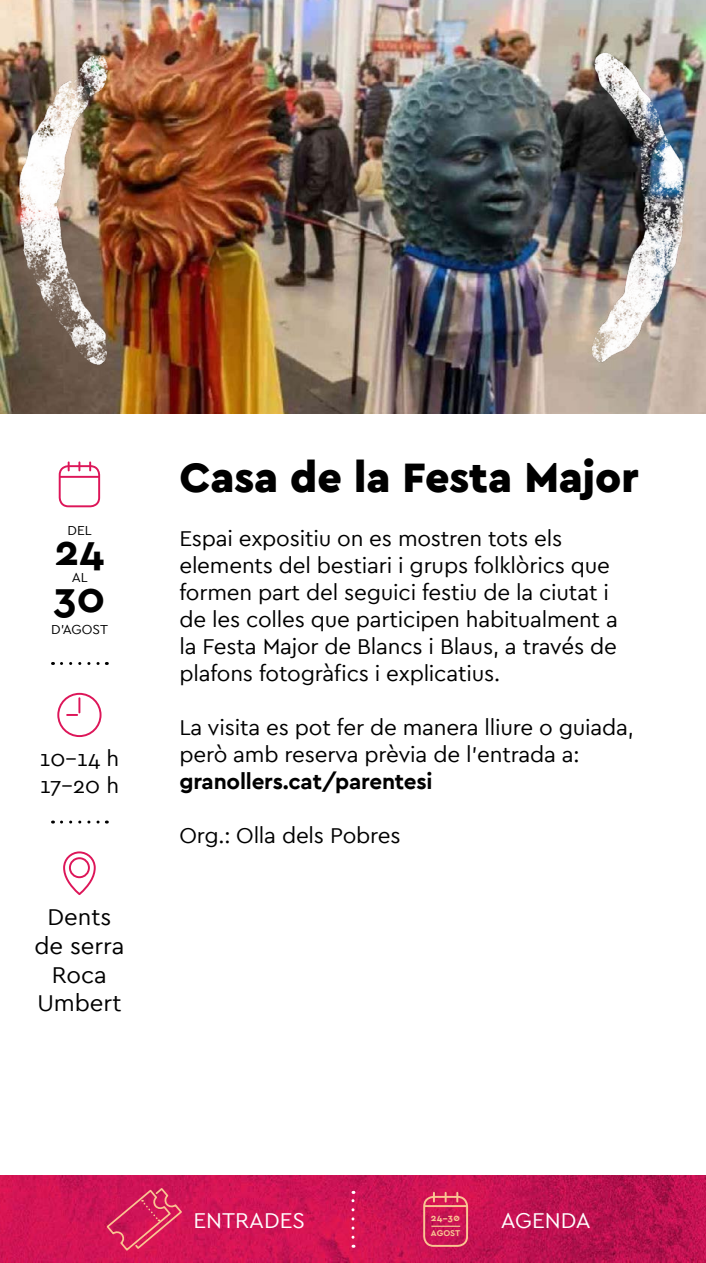
<style>
.page{position:relative;width:706px;height:1263px;background:#fff}
.page>*{position:absolute;margin:0;border:0;box-sizing:border-box;transform-origin:0 0}
.t1{font:900 43.2px "Cera PRO";color:#000}
.t2{font:700 42.9px "Cera PRO";color:#000}
.t3{font:24px/28.8px "Cera PRO";color:#000;text-align:center}
.t4{font:22.5px/27px "Cera PRO";letter-spacing:-.01em;color:#000}
.t5{font:700 22.5px "Cera PRO";letter-spacing:-.01em;color:#000}
.t6{font:22.5px "Cera PRO";color:#fff}
.t7{font:13.65px "Cera PRO";color:#000}
.t8{font:700 9.75px "Cera PRO";color:#fac491}
.t9{font:700 8.85px "Cera PRO";color:#fac491}
</style>
<div class="page">
<img style="left:0;top:1176px;width:706px;height:87px">
<svg style="left:105px;top:1186px;width:79px;height:66px;background:#d5255b"></svg>
<div style="left:423px;top:1196px;width:45px;height:51px;border:2px solid #fac491;border-radius:10px"></div>
<svg style="left:433px;top:1193px;width:2px;height:8px"></svg>
<svg style="left:445px;top:1193px;width:2px;height:8px"></svg>
<svg style="left:456px;top:1193px;width:2px;height:8px"></svg>
<hr style="left:425px;top:1205px;width:41px;height:2px;background:#fac491">
<hr style="left:431px;top:1225px;width:29px;height:2px;background:#fac491">
<svg style="left:351px;top:1191px;width:3px;height:46px"></svg>
<img style="left:0;top:0;width:706px;height:414px">
<svg style="left:61px;top:662px;width:46px;height:3px"></svg>
<svg style="left:61px;top:820px;width:46px;height:3px"></svg>
<div style="left:59px;top:465px;width:41px;height:42px;border:2px solid #dd1659;border-radius:9px"></div>
<svg style="left:68px;top:462px;width:2px;height:8px"></svg>
<svg style="left:78px;top:462px;width:2px;height:8px"></svg>
<svg style="left:89px;top:462px;width:2px;height:8px"></svg>
<hr style="left:60px;top:476px;width:39px;height:2px;background:#dd1659">
<div style="left:57px;top:693px;width:45px;height:44px;border:2px solid #dd1659;border-radius:50%"></div>
<svg style="left:67px;top:698px;width:13px;height:18px"></svg>
<div style="left:63px;top:851px;width:33px;height:44px;border:2px solid #dd1659;border-radius:15px"></div>
<div style="left:69px;top:857px;width:21px;height:21px;border:2px solid #dd1659;border-radius:50%"></div>
<img style="left:539px;top:31px;width:155px;height:352px">
<img style="left:15px;top:31px;width:129px;height:352px">
<p class="t7" style="left:68px;top:521px;width:26px">DEL</p>
<h2 class="t2" style="left:55px;top:522px;width:51px">24</h2>
<p class="t7" style="left:72px;top:568px;width:18px">AL</p>
<h2 class="t2" style="left:54px;top:569px;width:53px">30</h2>
<p class="t7" style="left:51px;top:620px;width:58px">D’AGOST</p>
<p class="t4" style="left:40px;top:744px;width:81px">10-14 h<br>17-20 h</p>
<p class="t3" style="left:34px;top:901px;width:91px">Dents de serra<br>Roca<br>Umbert</p>
<h1 class="t1" style="left:179px;top:449px;width:461px">Casa de la Festa Major</h1>
<p class="t4" style="left:179px;top:524px;width:440px">Espai expositiu on es mostren tots els elements del bestiari i grups folklòrics que formen part del seguici festiu de la ciutat i de les colles que participen habitualment a la Festa Major de Blancs i Blaus, a través de plafons fotogràfics i explicatius.</p>
<p class="t4" style="left:179px;top:713px;width:456px">La visita es pot fer de manera lliure o guiada, però amb reserva prèvia de l’entrada a:</p>
<p class="t5" style="left:179px;top:766px;width:255px">granollers.cat/parentesi</p>
<p class="t4" style="left:179px;top:821px;width:223px">Org.: Olla dels Pobres</p>
<p class="t6" style="left:193px;top:1206px;width:113px">ENTRADES</p>
<p class="t8" style="left:431px;top:1211px;width:30px">24–30</p>
<p class="t6" style="left:501px;top:1206px;width:92px">AGENDA</p>
<p class="t9" style="left:431px;top:1227px;width:31px">AGOST</p>
</div>
